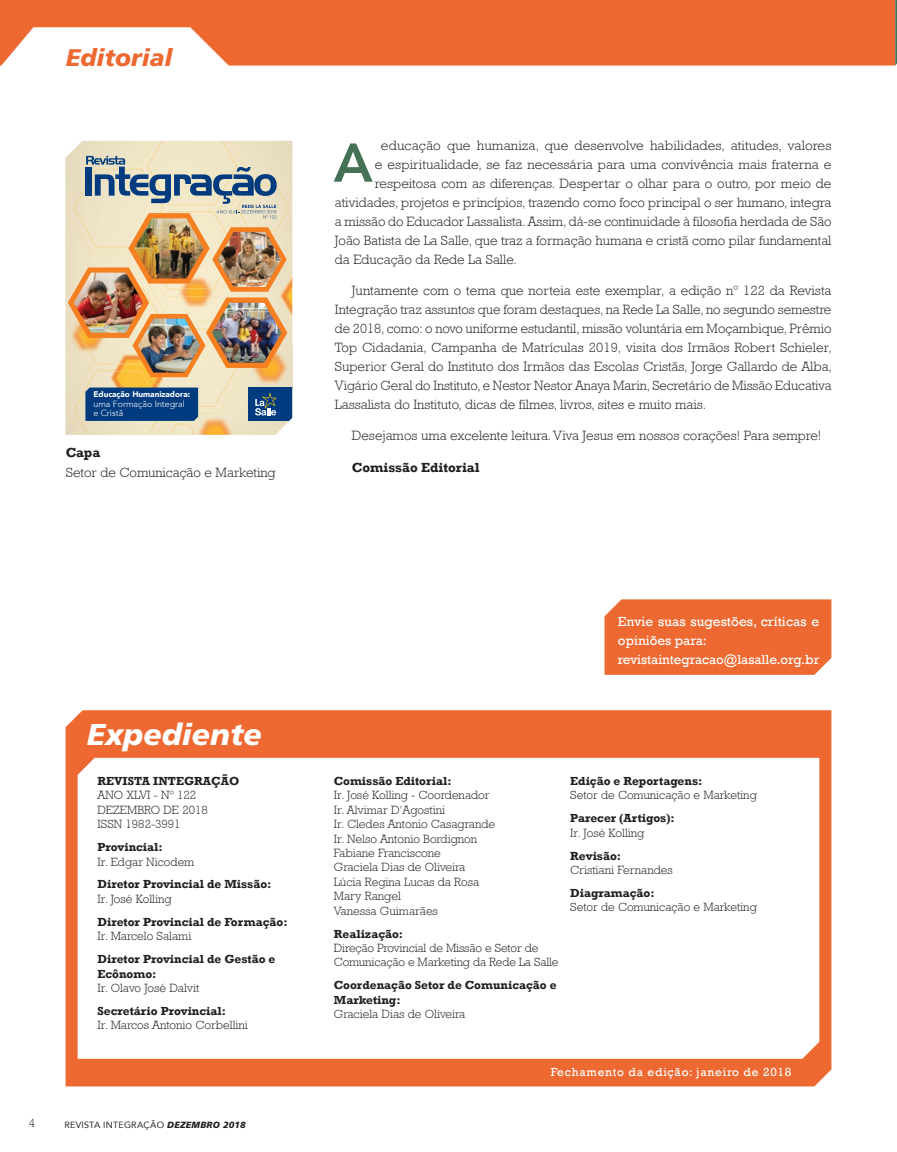
<style>
.page{position:relative;width:897px;height:1152px;background:#fff}
.page>*{position:absolute;margin:0;border:0;box-sizing:border-box;transform-origin:0 0}
.t1{font:800 54px "Avenir LT Std";color:#457156}
.t2{font:italic 800 30px "Articulate";color:#fff}
.t3{font:italic 800 24px "Articulate";color:#ee6931}
.t4{font:300 13.5px/18.9px "Rockwell";color:#231f20;text-align:justify}
.t5{font:13.5px/18.9px "Rockwell";color:#fff}
.t6{font:700 13.5px "Rockwell";color:#231f20}
.t7{font:300 12px/14.4px "Rockwell";color:#231f20}
.t8{font:700 12px/14.4px "Rockwell";color:#231f20}
.t9{font:12px "Rockwell";letter-spacing:.06em;color:#fff}
.t10{font:9px "Avenir 55 Roman";letter-spacing:.025em;color:#231f20}
.t11{font:300 8.85px/9.1px "Avenir 35";color:#fff}
.t12{font:900 8.1px "Avenir 95";color:#fff}
.s1{font-family:"Articulate";font-weight:800;font-style:italic}
</style>
<div class="page">
<div style="left:66px;top:710px;width:765px;height:376px;background:#ee6931"></div>
<svg style="left:78px;top:758px;width:741px;height:300px"></svg>
<div style="left:604px;top:599px;width:227px;height:76px;background:#ee6931"></div>
<img style="left:66px;top:141px;width:226px;height:294px">
<svg style="left:0;top:0;width:894px;height:66px;background:#f07c4c"></svg>
<svg style="left:894px;top:0;width:3px;height:66px"></svg>
<h3 class="t3" style="left:66px;top:43px;width:108px">Editorial</h3>
<p class="t12" style="left:93px;top:390px;width:98px">Educação Humanizadora:</p>
<p class="t11" style="left:93px;top:399px;width:93px">uma Formação Integral e Cristã</p>
<p class="t6" style="left:66px;top:444px;width:36px">Capa</p>
<p class="t4" style="left:66px;top:463px;width:211px">Setor de Comunicação e Marketing</p>
<p class="t4" style="left:381px;top:136px;width:452px">educação que humaniza, que desenvolve habilidades, atitudes, valores</p>
<p class="t4" style="left:375px;top:155px;width:458px">e espiritualidade, se faz necessária para uma convivência mais fraterna e</p>
<p class="t4" style="left:375px;top:174px;width:458px">respeitosa com as diferenças. Despertar o olhar para o outro, por meio de</p>
<p class="t4" style="left:335px;top:193px;width:498px">atividades, projetos e princípios, trazendo como foco principal o ser humano, integra</p>
<p class="t4" style="left:335px;top:212px;width:498px">a missão do Educador Lassalista. Assim, dá-se continuidade à filosofia herdada de São</p>
<p class="t4" style="left:335px;top:231px;width:498px">João Batista de La Salle, que traz a formação humana e cristã como pilar fundamental</p>
<p class="t4" style="left:335px;top:249px;width:183px">da Educação da Rede La Salle.</p>
<p class="t4" style="left:335px;top:281px;width:498px;text-indent:17px">Juntamente com o tema que norteia este exemplar, a edição nº 122 da Revista Integração traz assuntos que foram destaques, na Rede La Salle, no segundo semestre de 2018, como: o novo uniforme estudantil, missão voluntária em Moçambique, Prêmio Top Cidadania, Campanha de Matrículas 2019, visita dos Irmãos Robert Schieler, Superior Geral do Instituto dos Irmãos das Escolas Cristãs, Jorge Gallardo de Alba, Vigário Geral do Instituto, e Nestor Nestor Anaya Marin, Secretário de Missão Educativa Lassalista do Instituto, dicas de filmes, livros, sites e muito mais.</p>
<p class="t4" style="left:352px;top:426px;width:470px">Desejamos uma excelente leitura. Viva Jesus em nossos corações! Para sempre!</p>
<p class="t6" style="left:352px;top:459px;width:129px">Comissão Editorial</p>
<h1 class="t1" style="left:333px;top:131px;width:40px">A</h1>
<h2 class="t2" style="left:87px;top:716px;width:176px">Expediente</h2>
<p class="t8" style="left:97px;top:773px;width:143px">REVISTA INTEGRAÇÃO</p>
<p class="t7" style="left:97px;top:788px;width:112px">ANO XLVI - Nº 122<br>DEZEMBRO DE 2018<br>ISSN 1982-3991</p>
<p class="t8" style="left:97px;top:840px;width:67px">Provincial:</p>
<p class="t7" style="left:97px;top:854px;width:98px">Ir. Edgar Nicodem</p>
<p class="t8" style="left:97px;top:877px;width:175px">Diretor Provincial de Missão:</p>
<p class="t7" style="left:97px;top:891px;width:76px">Ir. José Kolling</p>
<p class="t8" style="left:97px;top:914px;width:192px">Diretor Provincial de Formação:</p>
<p class="t7" style="left:97px;top:928px;width:95px">Ir. Marcelo Salami</p>
<p class="t8" style="left:97px;top:951px;width:179px">Diretor Provincial de Gestão e<br>Ecônomo:</p>
<p class="t7" style="left:97px;top:980px;width:103px">Ir. Olavo José Dalvit</p>
<p class="t8" style="left:97px;top:1003px;width:130px">Secretário Provincial:</p>
<p class="t7" style="left:97px;top:1017px;width:152px">Ir. Marcos Antonio Corbellini</p>
<p class="t7" style="left:29px;top:1115px;width:8px">4</p>
<p class="t10" style="left:64px;top:1119px;width:183px">REVISTA INTEGRAÇÃO <span class="s1">DEZEMBRO 2018</span></p>
<p class="t5" style="left:618px;top:612px;width:203px">Envie suas sugestões, críticas e opiniões para: revistaintegracao@lasalle.org.br</p>
<p class="t8" style="left:334px;top:773px;width:119px">Comissão Editorial:</p>
<p class="t7" style="left:334px;top:788px;width:163px">Ir. José Kolling - Coordenador<br>Ir. Alvimar D’Agostini<br>Ir. Cledes Antonio Casagrande<br>Ir. Nelso Antonio Bordignon<br>Fabiane Franciscone<br>Graciela Dias de Oliveira<br>Lúcia Regina Lucas da Rosa<br>Mary Rangel<br>Vanessa Guimarães</p>
<p class="t8" style="left:334px;top:926px;width:71px">Realização:</p>
<p class="t7" style="left:334px;top:940px;width:226px">Direção Provincial de Missão e Setor de<br>Comunicação e Marketing da Rede La Salle</p>
<p class="t8" style="left:334px;top:978px;width:224px">Coordenação Setor de Comunicação e<br>Marketing:</p>
<p class="t7" style="left:334px;top:1006px;width:133px">Graciela Dias de Oliveira</p>
<p class="t8" style="left:570px;top:773px;width:134px">Edição e Reportagens:</p>
<p class="t7" style="left:570px;top:788px;width:188px">Setor de Comunicação e Marketing</p>
<p class="t8" style="left:570px;top:811px;width:106px">Parecer (Artigos):</p>
<p class="t7" style="left:570px;top:825px;width:76px">Ir. José Kolling</p>
<p class="t8" style="left:570px;top:848px;width:52px">Revisão:</p>
<p class="t7" style="left:570px;top:862px;width:104px">Cristiani Fernandes</p>
<p class="t8" style="left:570px;top:885px;width:86px">Diagramação:</p>
<p class="t7" style="left:570px;top:900px;width:188px">Setor de Comunicação e Marketing</p>
<p class="t9" style="left:551px;top:1064px;width:242px">Fechamento da edição: janeiro de 2018</p>
</div>
